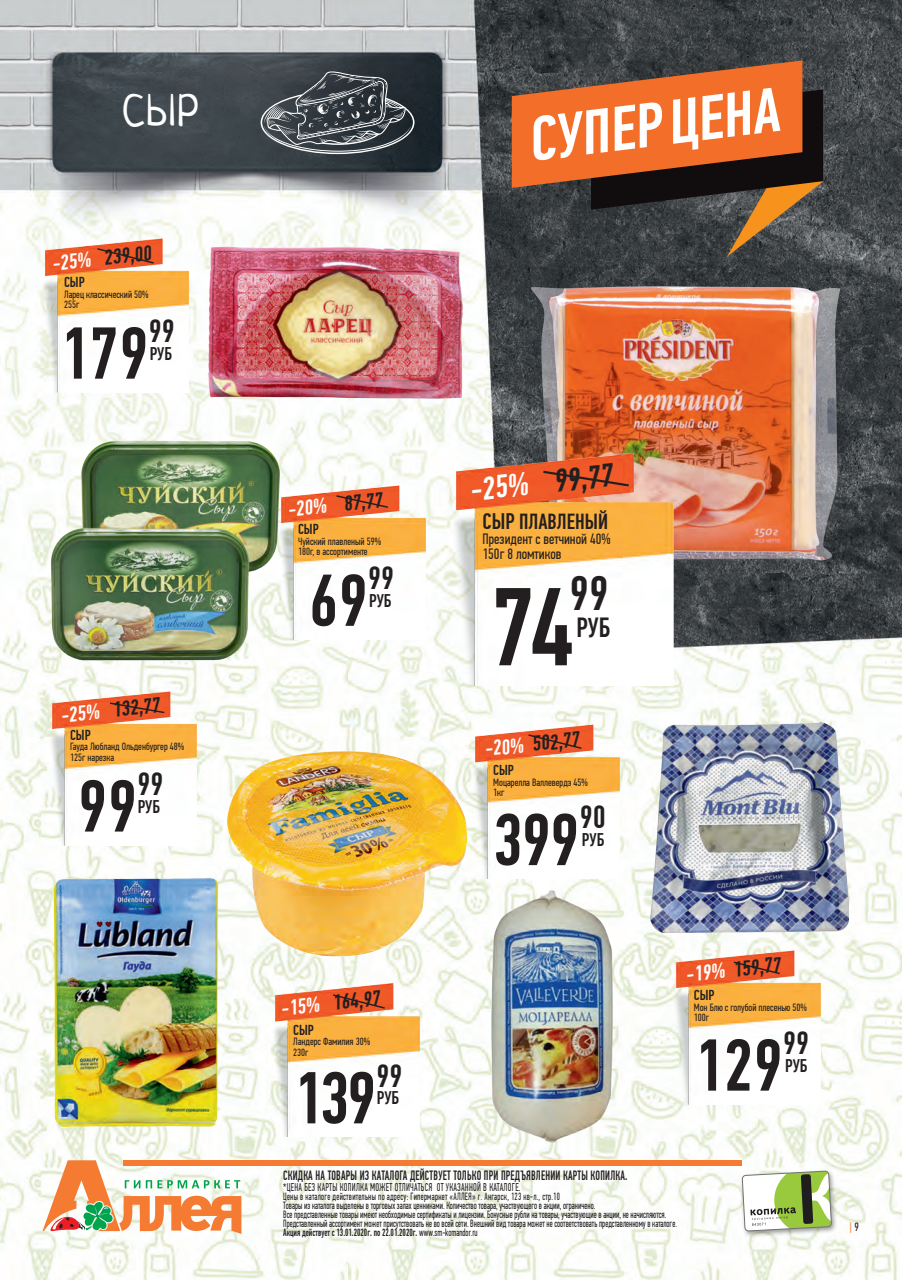
<style>
.page{position:relative;width:902px;height:1280px;background:#fff}
.page>*{position:absolute;margin:0;border:0;box-sizing:border-box;transform-origin:0 0}
.t1{font:500 110.85px "PF Din Text Comp Pro";color:#231f20}
.t2{font:500 73.65px "PF Din Text Comp Pro";color:#231f20}
.t3{font:500 48.45px "PF Din Text Comp Pro";color:#231f20}
.t4{font:43.5px "Neucha";color:#fff}
.t5{font:500 32.4px "PF Din Text Comp Pro";color:#231f20}
.t6{font:500 32.25px "PF Din Text Comp Pro";color:#231f20}
.t7{font:500 27.75px "PF Din Text Comp Pro";color:#231f20}
.t8{font:500 21.75px "PF Din Text Comp Pro";color:#231f20}
.t9{font:500 21.45px "PF Din Text Comp Pro";color:#231f20}
.t10{font:500 18.45px "PF Din Text Comp Pro";color:#231f20}
.t11{font:15px "PF Din Text Comp Pro";color:#231f20}
.t12{font:500 14.4px "PF Din Text Comp Pro";color:#231f20}
.t13{font:500 13.5px "PF Din Text Comp Pro";letter-spacing:.02em;color:#231f20;scale:.8 1}
.t14{font:12px "PF Din Text Comp Pro";color:#f47b31}
.t15{font:11.25px "PF Din Text Comp Pro";letter-spacing:.03em;color:#231f20;scale:.8 1}
.t16{font:10.5px/9px "PF Din Text Comp Pro";color:#231f20;scale:.8 1}
.t17{font:10.5px/10.5px "PF Din Text Comp Pro";color:#231f20}
.s1{color:#fff}
.s2{font-size:22.5px}
.s3{font-weight:500}
.s4{color:#231f20}
</style>
<div class="page">
<img style="left:0;top:0;width:901px;height:1280px">
<svg style="left:260px;top:71px;width:154px;height:83px;background:#4f565b"></svg>
<svg style="left:43px;top:1160px;width:198px;height:74px"></svg>
<div style="left:123px;top:1160px;width:618px;height:6px;background:#f47b31"></div>
<div style="left:739px;top:1168px;width:99px;height:70px;background:#231f20;opacity:.45"></div>
<svg style="left:742px;top:1171px;width:89px;height:60px"></svg>
<svg style="left:511px;top:60px;width:312px;height:196px;background:#8d5e43"></svg>
<img style="left:191px;top:215px;width:285px;height:216px">
<img style="left:33px;top:215px;width:164px;height:177px">
<svg style="left:96px;top:247px;width:59px;height:18px"></svg>
<img style="left:463px;top:702px;width:165px;height:177px">
<svg style="left:526px;top:733px;width:57px;height:17px"></svg>
<img style="left:40px;top:668px;width:165px;height:177px">
<svg style="left:108px;top:701px;width:58px;height:13px"></svg>
<img style="left:212px;top:711px;width:270px;height:272px">
<img style="left:664px;top:932px;width:164px;height:172px">
<svg style="left:732px;top:960px;width:49px;height:15px"></svg>
<img style="left:268px;top:960px;width:160px;height:177px">
<svg style="left:331px;top:993px;width:55px;height:17px"></svg>
<img style="left:4px;top:863px;width:264px;height:279px">
<img style="left:296px;top:462px;width:138px;height:177px">
<svg style="left:335px;top:494px;width:54px;height:15px"></svg>
<img style="left:471px;top:885px;width:172px;height:274px">
<img style="left:42px;top:419px;width:254px;height:276px">
<img style="left:651px;top:723px;width:197px;height:209px">
<img style="left:521px;top:275px;width:338px;height:309px">
<img style="left:438px;top:419px;width:248px;height:267px">
<svg style="left:541px;top:469px;width:90px;height:19px;background:#d95227"></svg>
<h3 class="t4" style="left:122px;top:83px;width:79px">СЫР</h3>
<p class="t9" style="left:51px;top:251px;width:101px;rotate:-6deg"><span class="s1">-25%</span> 239,00</p>
<p class="t12" style="left:64px;top:274px;width:22px">СЫР</p>
<p class="t17" style="left:64px;top:289px;width:86px">Ларец классический 50%</p>
<p class="t17" style="left:64px;top:299px;width:17px">255г</p>
<p class="t2" style="left:59px;top:311px;width:91px">179</p>
<p class="t6" style="left:149px;top:312px;width:28px">99</p>
<p class="t10" style="left:150px;top:343px;width:24px">РУБ</p>
<p class="t9" style="left:59px;top:703px;width:101px;rotate:-6deg"><span class="s1">-25%</span> 132,77</p>
<p class="t12" style="left:70px;top:727px;width:22px">СЫР</p>
<p class="t17" style="left:70px;top:742px;width:116px">Гауда Любланд Ольденбургер 48%<br>125г нарезка</p>
<p class="t2" style="left:78px;top:763px;width:61px">99</p>
<p class="t6" style="left:137px;top:765px;width:28px">99</p>
<p class="t10" style="left:138px;top:795px;width:24px">РУБ</p>
<p class="t9" style="left:286px;top:497px;width:97px;rotate:-6deg"><span class="s1">-20%</span> 87,77</p>
<p class="t12" style="left:298px;top:521px;width:22px">СЫР</p>
<p class="t17" style="left:298px;top:536px;width:85px">Чуйский плавленый 59%</p>
<p class="t17" style="left:298px;top:546px;width:71px">180г, в ассортименте</p>
<p class="t2" style="left:308px;top:558px;width:61px">69</p>
<p class="t6" style="left:368px;top:559px;width:28px">99</p>
<p class="t10" style="left:369px;top:590px;width:24px">РУБ</p>
<p class="t5" style="left:467px;top:471px;width:146px;rotate:-6deg"><span class="s1">-25%</span> 99,77</p>
<p class="t8" style="left:482px;top:509px;width:127px"><span class="s2">СЫР</span> ПЛАВЛЕНЫЙ</p>
<p class="t11" style="left:482px;top:530px;width:129px">Президент с ветчиной 40%</p>
<p class="t11" style="left:482px;top:545px;width:81px">150г 8 ломтиков</p>
<p class="t1" style="left:490px;top:563px;width:86px">74</p>
<p class="t3" style="left:569px;top:565px;width:41px">99</p>
<p class="t7" style="left:576px;top:611px;width:35px">РУБ</p>
<p class="t9" style="left:483px;top:737px;width:97px;rotate:-6deg"><span class="s1">-20%</span> 502,77</p>
<p class="t12" style="left:493px;top:762px;width:22px">СЫР</p>
<p class="t17" style="left:493px;top:777px;width:96px">Моцарелла Валлевердэ 45%</p>
<p class="t17" style="left:493px;top:787px;width:13px">1кг</p>
<p class="t2" style="left:493px;top:797px;width:88px">399</p>
<p class="t6" style="left:579px;top:798px;width:28px">90</p>
<p class="t10" style="left:582px;top:829px;width:24px">РУБ</p>
<p class="t9" style="left:279px;top:996px;width:101px;rotate:-6deg"><span class="s1">-15%</span> 164,97</p>
<p class="t12" style="left:293px;top:1021px;width:22px">СЫР</p>
<p class="t17" style="left:293px;top:1036px;width:78px">Ландерс Фамилия 30%</p>
<p class="t17" style="left:293px;top:1047px;width:17px">230г</p>
<p class="t2" style="left:293px;top:1055px;width:85px">139</p>
<p class="t6" style="left:376px;top:1057px;width:28px">99</p>
<p class="t10" style="left:377px;top:1087px;width:24px">РУБ</p>
<p class="t9" style="left:684px;top:962px;width:97px;rotate:-6deg"><span class="s1">-19%</span> 159,77</p>
<p class="t12" style="left:693px;top:987px;width:22px">СЫР</p>
<p class="t17" style="left:693px;top:1002px;width:114px">Мон Блю с голубой плесенью 50%</p>
<p class="t17" style="left:693px;top:1013px;width:17px">100г</p>
<p class="t2" style="left:693px;top:1023px;width:91px">129</p>
<p class="t6" style="left:783px;top:1024px;width:28px">99</p>
<p class="t10" style="left:785px;top:1054px;width:24px">РУБ</p>
<p class="t13" style="left:283px;top:1167px;width:432px">СКИДКА НА ТОВАРЫ ИЗ КАТАЛОГА ДЕЙСТВУЕТ ТОЛЬКО ПРИ ПРЕДЪЯВЛЕНИИ КАРТЫ КОПИЛКА.</p>
<p class="t15" style="left:283px;top:1180px;width:298px"><span class="s3">*</span>ЦЕНА БЕЗ КАРТЫ КОПИЛКА МОЖЕТ ОТЛИЧАТЬСЯ ОТ УКАЗАННОЙ В КАТАЛОГЕ.</p>
<p class="t16" style="left:283px;top:1191px;width:493px">Цены в каталоге действительны по адресу: Гипермаркет «АЛЛЕЯ» г. Ангарск, 123 кв-л., стр.10<br>Товары из каталога выделены в торговых залах ценниками. Количество товара, участвующего в акции, ограничено.<br>Все представленные товары имеют необходимые сертификаты и лицензии. Бонусные рубли на товары, участвующие в акции, не начисляются.<br>Представленный ассортимент может присутствовать не во всей сети. Внешний вид товара может не соответствовать представленному в каталоге.<br><span class="s3">Акция действует с 13.01.2020г. по 22.01.2020г.</span> www.sm-komandor.ru</p>
<p class="t14" style="left:849px;top:1219px;width:11px">| <span class="s4">9</span></p>
</div>
